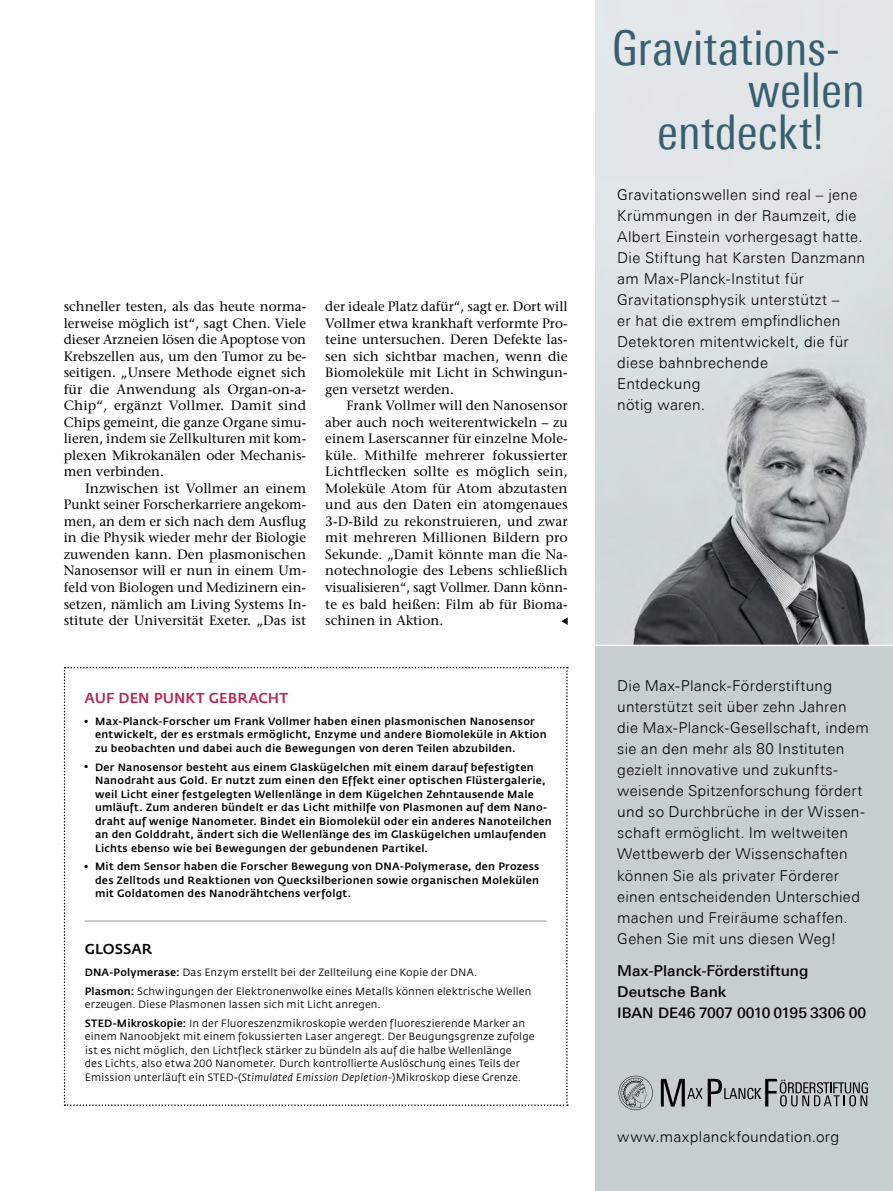
<style>
.page{position:relative;width:893px;height:1191px;background:#fff}
.page>*{position:absolute;margin:0;border:0;box-sizing:border-box;transform-origin:0 0}
.t1{font:condensed 48px "Univers Next Pro";color:#395f6f}
.t2{font:300 15px/21px "Univers Next Pro";letter-spacing:.02em;color:#000}
.t3{font:500 15px/21px "Univers Next Pro";color:#000}
.t4{font:500 14.55px "Univers Next Pro";color:#000}
.t5{font:500 14.25px "Fedra Sans";letter-spacing:.005em;color:#b72657}
.t6{font:500 14.25px "Fedra Sans";color:#000}
.t7{font:13.5px/16.5px "Stone Serif";color:#000;text-align:justify}
.t8{font:500 10.5px/13.5px "Fedra Sans";letter-spacing:.025em;color:#000}
.t9{font:10.5px/13.5px "Fedra Sans";letter-spacing:.01em;color:#000}
.s1{font-weight:500}
.s2{font-family:"Fedra Sans Book SC"}
.s3{font-style:italic}
</style>
<div class="page">
<svg style="left:64px;top:667px;width:504px;height:439px"></svg>
<hr style="left:85px;top:920px;width:461px;height:1px;background:#939598">
<svg style="left:561px;top:617px;width:7px;height:8px"></svg>
<img style="left:595px;top:0;width:298px;height:644px">
<div style="left:595px;top:646px;width:298px;height:545px;background:#c7ced2"></div>
<svg style="left:661px;top:1078px;width:207px;height:28px"></svg>
<svg style="left:618px;top:1075px;width:35px;height:35px"></svg>
<p class="t7" style="left:64px;top:298px;width:244px">schneller testen, als das heute norma&shy;lerweise möglich ist“, sagt Chen. Viele dieser Arzneien lösen die Apoptose von Krebszellen aus, um den Tumor zu be&shy;seitigen. „Unsere Methode eignet sich für die Anwendung als Organ-on-a-Chip“, ergänzt Vollmer. Damit sind Chips gemeint, die ganze Organe simu&shy;lieren, indem sie Zellkulturen mit kom&shy;plexen Mikrokanälen oder Mechanis&shy;men verbinden.</p>
<p class="t7" style="left:64px;top:480px;width:244px;text-indent:21px">Inzwischen ist Vollmer an einem Punkt seiner Forscherkarriere angekom&shy;men, an dem er sich nach dem Ausflug in die Physik wieder mehr der Biologie zuwenden kann. Den plasmonischen Nanosensor will er nun in einem Um&shy;feld von Biologen und Medizinern ein&shy;setzen, nämlich am Living Systems In&shy;stitute der Universität Exeter. „Das ist</p>
<p class="t7" style="left:325px;top:298px;width:244px">der ideale Platz dafür“, sagt er. Dort will Vollmer etwa krankhaft verformte Pro&shy;teine untersuchen. Deren Defekte las&shy;sen sich sichtbar machen, wenn die Biomoleküle mit Licht in Schwingun&shy;gen versetzt werden.</p>
<p class="t7" style="left:325px;top:397px;width:244px;text-indent:21px">Frank Vollmer will den Nanosensor aber auch noch weiterentwickeln – zu einem Laserscanner für einzelne Mole&shy;küle. Mithilfe mehrerer fokussierter Lichtflecken sollte es möglich sein, Moleküle Atom für Atom abzutasten und aus den Daten ein atomgenaues 3-D-Bild zu rekonstruieren, und zwar mit mehreren Millionen Bildern pro Sekunde. „Damit könnte man die Na&shy;notechnologie des Lebens schließlich visualisieren“, sagt Vollmer. Dann könn&shy;te es bald heißen: Film ab für Bioma&shy;schinen in Aktion.</p>
<p class="t5" style="left:85px;top:690px;width:205px">AUF DEN PUNKT GEBRACHT</p>
<p class="t8" style="left:95px;top:714px;width:453px;text-indent:-10px">● Max-Planck-Forscher um Frank Vollmer haben einen plasmonischen Nanosensor entwickelt, der es erstmals ermöglicht, Enzyme und andere Biomoleküle in Aktion zu beobachten und dabei auch die Bewegungen von deren Teilen abzubilden.</p>
<p class="t8" style="left:95px;top:760px;width:458px;text-indent:-10px">● Der Nanosensor besteht aus einem Glaskügelchen mit einem darauf befestigten Nanodraht aus Gold. Er nutzt zum einen den Effekt einer optischen Flüstergalerie, weil Licht einer festgelegten Wellenlänge in dem Kügelchen Zehntausende Male umläuft. Zum anderen bündelt er das Licht mithilfe von Plasmonen auf dem Nano&shy;draht auf wenige Nanometer. Bindet ein Biomolekül oder ein anderes Nanoteilchen an den Golddraht, ändert sich die Wellenlänge des im Glaskügelchen umlaufenden Lichts ebenso wie bei Bewegungen der gebundenen Partikel.</p>
<p class="t8" style="left:95px;top:860px;width:446px;text-align:justify;text-indent:-10px">● Mit dem Sensor haben die Forscher Bewegung von DNA-Polymerase, den Prozess des Zelltods und Reaktionen von Quecksilberionen sowie organischen Molekülen mit Goldatomen des Nanodrähtchens verfolgt.</p>
<p class="t6" style="left:85px;top:941px;width:69px">GLOSSAR</p>
<p class="t9" style="left:85px;top:963px;width:448px;line-height:18.6px"><span class="s1">DNA-Polymerase:</span> Das Enzym erstellt bei der Zellteilung eine Kopie der DNA.<br><span class="s1">Plasmon:</span> Schwingungen der Elektronenwolke eines Metalls können elektrische Wellen</p>
<p class="t9" style="left:85px;top:995px;width:442px;line-height:18.6px">erzeugen. Diese Plasmonen lassen sich mit Licht anregen.<br><span class="s1">STED-Mikroskopie:</span> In der Fluoreszenzmikroskopie werden fluoreszierende Marker an</p>
<p class="t9" style="left:85px;top:1030px;width:451px">einem Nanoobjekt mit einem fokussierten Laser angeregt. Der Beugungsgrenze zufolge ist es nicht möglich, den Lichtfleck stärker zu bündeln als auf die halbe Wellenlänge<br>des Lichts, also etwa <span class="s2">200</span> Nanometer. Durch kontrollierte Auslöschung eines Teils der Emission unterläuft ein STED-(<span class="s3">Stimulated Emission Depletion-</span>)Mikroskop diese Grenze.</p>
<h1 class="t1" style="left:612px;top:20px;width:230px">Gravitations-</h1>
<h1 class="t1" style="left:748px;top:62px;width:118px">wellen</h1>
<h1 class="t1" style="left:657px;top:104px;width:168px">entdeckt!</h1>
<p class="t2" style="left:617px;top:184px;width:249px">Gravitationswellen sind real – jene<br>Krümmungen in der Raumzeit, die<br>Albert Einstein vorhergesagt hatte.<br>Die Stiftung hat Karsten Danzmann am Max-Planck-Institut für<br>Gravitationsphysik unterstützt –<br>er hat die extrem empfindlichen<br>Detektoren mitentwickelt, die für diese bahnbrechende<br>Entdeckung<br>nötig waren.</p>
<p class="t2" style="left:617px;top:675px;width:253px">Die Max-Planck-Förderstiftung unterstützt seit über zehn Jahren die Max-Planck-Gesellschaft, indem sie an den mehr als 80 Instituten gezielt innovative und zukunfts&shy;weisende Spitzenforschung fördert und so Durchbrüche in der Wissen&shy;schaft ermöglicht. Im weltweiten Wettbewerb der Wissenschaften können Sie als privater Förderer einen entscheidenden Unterschied machen und Freiräume schaffen.<br>Gehen Sie mit uns diesen Weg!</p>
<p class="t3" style="left:617px;top:960px;width:193px">Max-Planck-Förderstiftung<br>Deutsche Bank</p>
<p class="t4" style="left:617px;top:1004px;width:251px">IBAN DE46 7007 0010 0195 3306 00</p>
<p class="t2" style="left:617px;top:1126px;width:224px">www.maxplanckfoundation.org</p>
</div>
